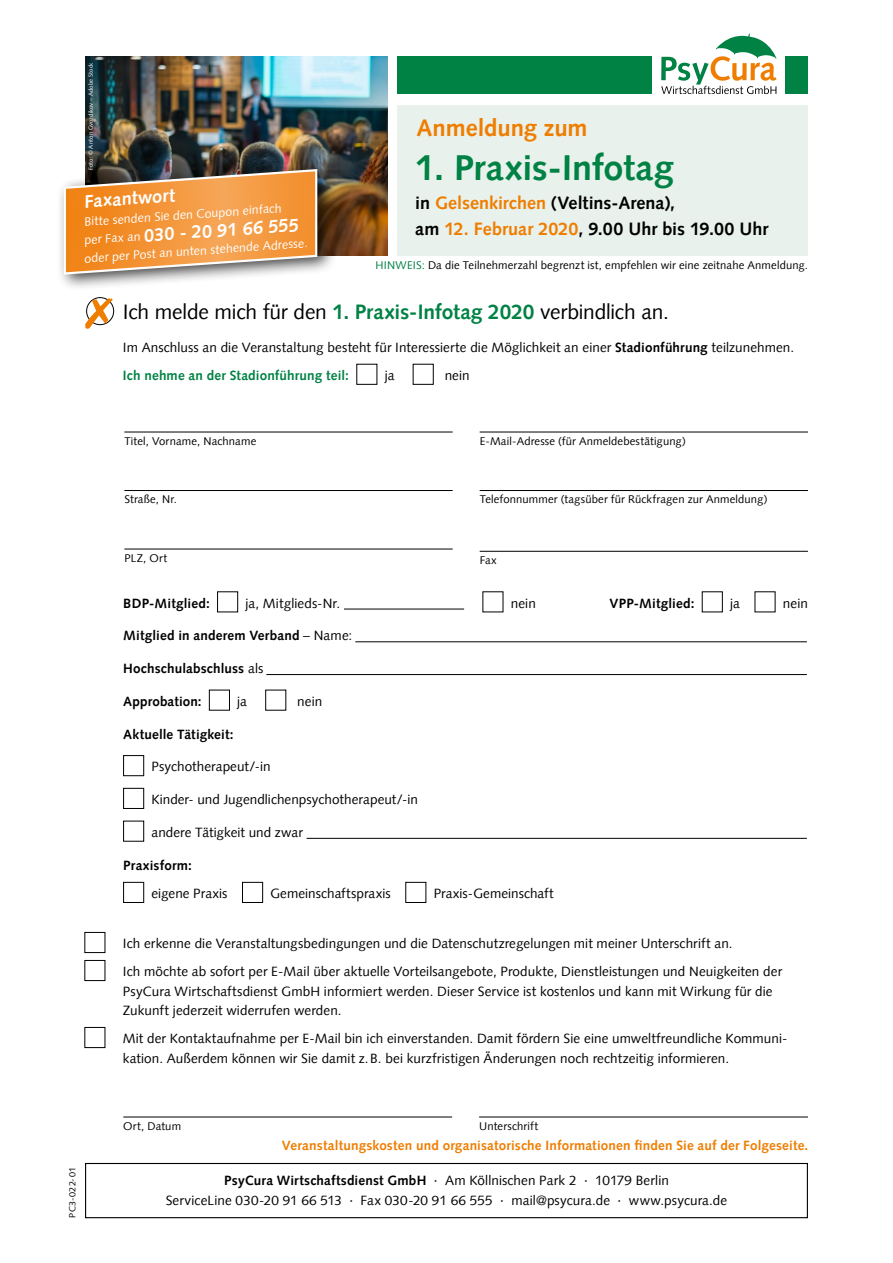
<style>
.page{position:relative;width:893px;height:1263px;background:#fff}
.page>*{position:absolute;margin:0;border:0;box-sizing:border-box;transform-origin:0 0}
.t1{font:700 36px "Syntax LT";letter-spacing:-.005em;color:#008244}
.t2{font:700 24px "Syntax LT";letter-spacing:-.005em;color:#ef7d00}
.t3{font:21px "Syntax LT";letter-spacing:-.01em;color:#000}
.t4{font:700 18.3px "Syntax LT";color:#fff}
.t5{font:700 18px/25.5px "Syntax LT";color:#000}
.t6{font:13.5px/19.5px "Syntax LT";letter-spacing:.005em;color:#000}
.t7{font:700 13.5px "Syntax LT";letter-spacing:.01em;color:#000}
.t8{font:700 13.5px "Syntax LT";letter-spacing:.01em;color:#ef7d00}
.t9{font:12.3px "Syntax LT";color:#fff}
.t10{font:11.25px "Syntax LT";letter-spacing:.015em;color:#000}
.t11{font:9px "Syntax LT";letter-spacing:.025em;color:#000}
.t12{font:6px "Syntax LT";letter-spacing:.015em;color:#fff}
.s1{font-weight:400;font-size:12.3px}
.s2{color:#ef7d00}
.s3{color:#008244}
.s4{font-weight:700;color:#008244}
.s5{font-weight:700}
.s6{font-weight:400}
</style>
<div class="page">
<div style="left:397px;top:57px;width:411px;height:37px;background:#008244"></div>
<div style="left:85px;top:932px;width:20px;height:21px;border:1px solid #000"></div>
<div style="left:85px;top:960px;width:20px;height:21px;border:1px solid #000"></div>
<div style="left:85px;top:1027px;width:20px;height:21px;border:1px solid #000"></div>
<hr style="left:124px;top:432px;width:329px;height:1px;background:#000">
<hr style="left:124px;top:490px;width:329px;height:1px;background:#000">
<hr style="left:124px;top:549px;width:329px;height:1px;background:#000">
<hr style="left:480px;top:432px;width:328px;height:1px;background:#000">
<hr style="left:480px;top:490px;width:328px;height:1px;background:#000">
<hr style="left:480px;top:551px;width:328px;height:1px;background:#000">
<hr style="left:123px;top:1117px;width:329px;height:1px;background:#000">
<hr style="left:479px;top:1117px;width:329px;height:1px;background:#000">
<hr style="left:344px;top:609px;width:120px;height:1px;background:#000">
<hr style="left:355px;top:641px;width:452px;height:1px;background:#000">
<hr style="left:266px;top:674px;width:541px;height:1px;background:#000">
<hr style="left:307px;top:838px;width:500px;height:1px;background:#000">
<div style="left:217px;top:591px;width:21px;height:21px;border:1px solid #000"></div>
<div style="left:209px;top:690px;width:21px;height:20px;border:1px solid #000"></div>
<div style="left:123px;top:755px;width:21px;height:21px;border:1px solid #000"></div>
<div style="left:123px;top:788px;width:21px;height:21px;border:1px solid #000"></div>
<div style="left:123px;top:821px;width:21px;height:20px;border:1px solid #000"></div>
<div style="left:123px;top:882px;width:21px;height:21px;border:1px solid #000"></div>
<div style="left:242px;top:882px;width:21px;height:21px;border:1px solid #000"></div>
<div style="left:405px;top:882px;width:21px;height:21px;border:1px solid #000"></div>
<div style="left:397px;top:105px;width:411px;height:151px;background:#e8f1eb"></div>
<img style="left:85px;top:57px;width:303px;height:199px">
<div style="left:57px;top:161px;width:280px;height:130px;background:#000;opacity:.75"></div>
<svg style="left:63px;top:168px;width:255px;height:108px;background:#de9750"></svg>
<div style="left:653px;top:35px;width:132px;height:62px;background:#fff"></div>
<svg style="left:661px;top:33px;width:115px;height:61px"></svg>
<div style="left:86px;top:297px;width:28px;height:28px;border:1px solid #000;border-radius:50%"></div>
<svg style="left:85px;top:298px;width:28px;height:31px"></svg>
<div style="left:85px;top:1163px;width:723px;height:55px;border:1px solid #000"></div>
<p class="t12" style="left:87px;top:170px;width:109px;rotate:-90deg">Foto: © Anton Gvozdikov – Adobe Stock</p>
<h3 class="t4" style="left:83px;top:191px;width:92px;rotate:-4deg">Faxantwort</h3>
<p class="t9" style="left:84px;top:214px;width:199px;rotate:-4deg">Bitte senden Sie den Coupon einfach</p>
<h3 class="t4" style="left:83px;top:229px;width:216px;rotate:-4deg"><span class="s1">per Fax an</span> 030 - 20 91 66 555</h3>
<p class="t9" style="left:84px;top:251px;width:225px;rotate:-4deg">oder per Post an unten stehende Adresse.</p>
<h2 class="t2" style="left:417px;top:114px;width:173px">Anmeldung zum</h2>
<h1 class="t1" style="left:415px;top:146px;width:260px">1. Praxis-Infotag</h1>
<h3 class="t5" style="left:415px;top:190px;width:355px">in <span class="s2">Gelsenkirchen</span> (Veltins-Arena),<br>am <span class="s2">12. Februar 2020</span>, 9.00 Uhr bis 19.00 Uhr</h3>
<p class="t10" style="left:376px;top:259px;width:434px"><span class="s3">HINWEIS:</span> Da die Teilnehmerzahl begrenzt ist, empfehlen wir eine zeitnahe Anmeldung.</p>
<h3 class="t3" style="left:123px;top:300px;width:548px">Ich melde mich für den <span class="s4">1. Praxis-Infotag 2020</span> verbindlich an.</h3>
<p class="t6" style="left:123px;top:333px;width:673px;line-height:28.5px">Im Anschluss an die Veranstaltung besteht für Interessierte die Möglichkeit an einer <span class="s5">Stadionführung</span> teilzunehmen.<br><span class="s4">Ich nehme an der Stadionführung teil:</span></p>
<p class="t6" style="left:385px;top:366px;width:11px">ja</p>
<p class="t6" style="left:445px;top:366px;width:26px">nein</p>
<p class="t10" style="left:124px;top:434px;width:133px">Titel, Vorname, Nachname</p>
<p class="t10" style="left:480px;top:434px;width:208px">E-Mail-Adresse (für Anmeldebestätigung)</p>
<p class="t10" style="left:124px;top:493px;width:54px">Straße, Nr.</p>
<p class="t10" style="left:480px;top:493px;width:289px">Telefonnummer (tagsüber für Rückfragen zur Anmeldung)</p>
<p class="t10" style="left:124px;top:551px;width:44px">PLZ, Ort</p>
<p class="t10" style="left:480px;top:553px;width:19px">Fax</p>
<p class="t7" style="left:123px;top:595px;width:88px">BDP-Mitglied:</p>
<p class="t6" style="left:245px;top:593px;width:96px">ja, Mitglieds-Nr.</p>
<p class="t6" style="left:511px;top:593px;width:27px">nein</p>
<p class="t7" style="left:610px;top:595px;width:86px">VPP-Mitglied:</p>
<p class="t6" style="left:730px;top:593px;width:11px">ja</p>
<p class="t6" style="left:783px;top:593px;width:27px">nein</p>
<p class="t7" style="left:123px;top:628px;width:230px">Mitglied in anderem Verband <span class="s6">– Name:</span></p>
<p class="t7" style="left:123px;top:661px;width:142px">Hochschulabschluss <span class="s6">als</span></p>
<p class="t7" style="left:123px;top:693px;width:80px">Approbation:</p>
<p class="t6" style="left:237px;top:692px;width:11px">ja</p>
<p class="t6" style="left:297px;top:692px;width:26px">nein</p>
<p class="t7" style="left:123px;top:726px;width:112px">Aktuelle Tätigkeit:</p>
<p class="t6" style="left:151px;top:757px;width:121px">Psychotherapeut/-in</p>
<p class="t6" style="left:151px;top:790px;width:268px">Kinder- und Jugendlichenpsychotherapeut/-in</p>
<p class="t6" style="left:151px;top:823px;width:153px">andere Tätigkeit und zwar</p>
<p class="t7" style="left:123px;top:857px;width:70px">Praxisform:</p>
<p class="t6" style="left:151px;top:884px;width:78px">eigene Praxis</p>
<p class="t6" style="left:270px;top:884px;width:122px">Gemeinschaftspraxis</p>
<p class="t6" style="left:434px;top:884px;width:122px">Praxis-Gemeinschaft</p>
<p class="t6" style="left:123px;top:930px;width:661px;line-height:28px">Ich erkenne die Veranstaltungsbedingungen und die Datenschutzregelungen mit meiner Unterschrift an.<br>Ich möchte ab sofort per E-Mail über aktuelle Vorteilsangebote, Produkte, Dienstleistungen und Neuigkeiten der</p>
<p class="t6" style="left:123px;top:981px;width:651px">PsyCura Wirtschaftsdienst GmbH informiert werden. Dieser Service ist kostenlos und kann mit Wirkung für die<br>Zukunft jederzeit widerrufen werden.</p>
<p class="t6" style="left:123px;top:1029px;width:664px">Mit der Kontaktaufnahme per E-Mail bin ich einverstanden. Damit fördern Sie eine umweltfreundliche Kommuni&shy;kation. Außerdem können wir Sie damit z.B. bei kurzfristigen Änderungen noch rechtzeitig informieren.</p>
<p class="t11" style="left:67px;top:1217px;width:52px;rotate:-90deg">PC3-022-01</p>
<p class="t10" style="left:123px;top:1119px;width:59px">Ort, Datum</p>
<p class="t10" style="left:479px;top:1119px;width:61px">Unterschrift</p>
<p class="t8" style="left:282px;top:1137px;width:528px">Veranstaltungskosten und organisatorische Informationen finden Sie auf der Folgeseite.</p>
<p class="t6" style="left:166px;top:1171px;width:563px;text-align:center"><span class="s5">PsyCura Wirtschaftsdienst GmbH</span> · Am Köllnischen Park 2 · 10179 Berlin<br>ServiceLine 030-20 91 66 513 · Fax 030-20 91 66 555 · mail@psycura.de · www.psycura.de</p>
</div>
